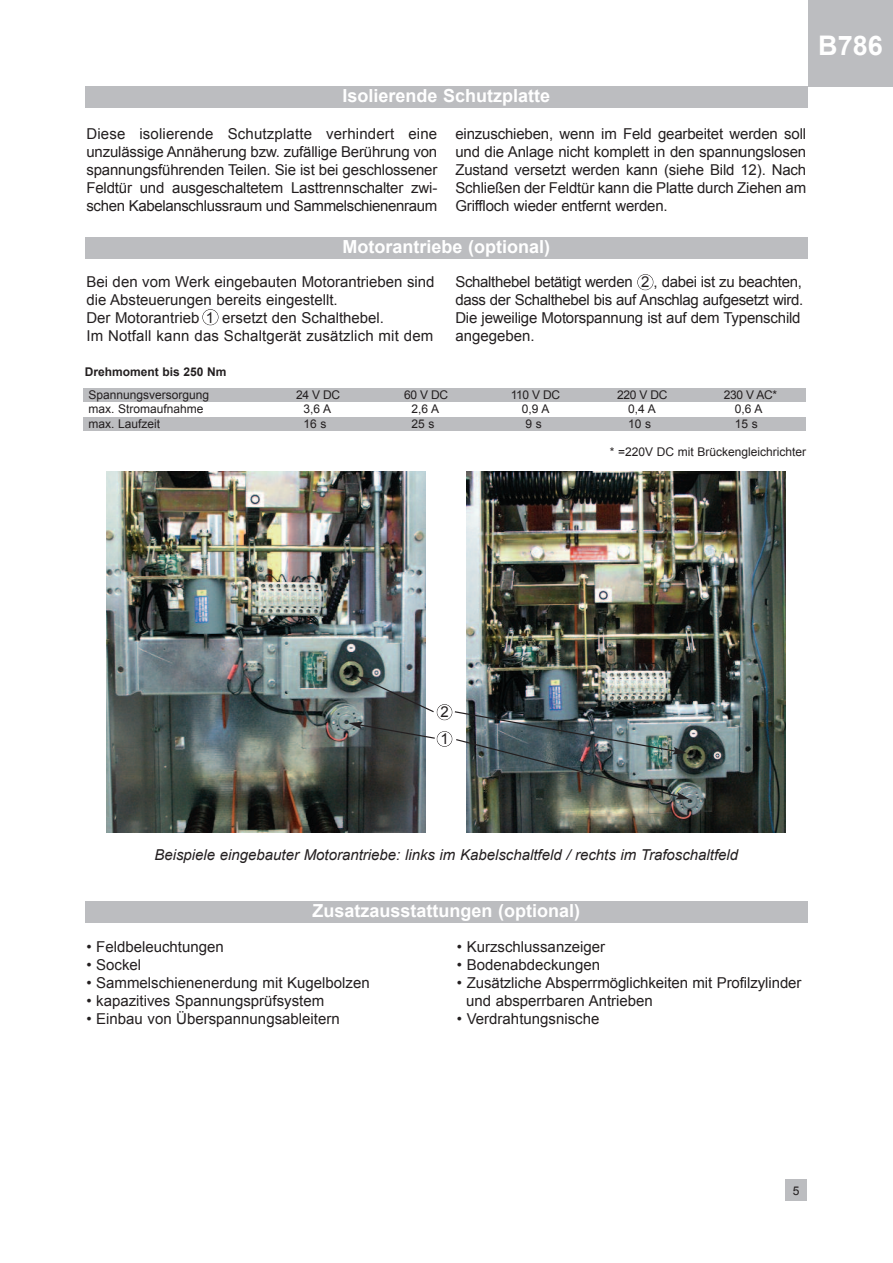
<style>
.page{position:relative;width:893px;height:1263px;background:#fff}
.page>*{position:absolute;margin:0;border:0;box-sizing:border-box;transform-origin:0 0}
.t1{font:700 27px "Arial";color:#fff}
.t2{font:700 18px "Arial";color:#fff}
.t3{font:15px/18px "Arial";color:#231f20}
.t4{font:15px/18px "Arial";letter-spacing:-.02em;color:#231f20}
.t5{font:italic 15px "Arial";color:#231f20}
.t6{font:12px "Arial";color:#231f20}
.t7{font:700 12px "Arial";color:#231f20}
</style>
<div class="page">
<div style="left:83px;top:388px;width:723px;height:13px;background:#bcbdc0"></div>
<div style="left:83px;top:417px;width:723px;height:13px;background:#bcbdc0"></div>
<img style="left:106px;top:471px;width:319px;height:362px">
<img style="left:467px;top:471px;width:318px;height:362px">
<div style="left:85px;top:237px;width:723px;height:21px;background:#bcbdc0"></div>
<div style="left:785px;top:1180px;width:21px;height:21px;background:#bcbdc0"></div>
<div style="left:437px;top:704px;width:15px;height:16px;border:1px solid #231f20;border-radius:50%"></div>
<div style="left:637px;top:274px;width:16px;height:16px;border:1px solid #231f20;border-radius:50%"></div>
<div style="left:202px;top:309px;width:16px;height:16px;border:1px solid #231f20;border-radius:50%"></div>
<svg style="left:357px;top:676px;width:77px;height:37px;background:#6c7679"></svg>
<div style="left:437px;top:731px;width:15px;height:16px;border:1px solid #231f20;border-radius:50%"></div>
<img style="left:454px;top:710px;width:236px;height:89px">
<svg style="left:349px;top:722px;width:86px;height:17px"></svg>
<div style="left:85px;top:86px;width:723px;height:22px;background:#bcbdc0"></div>
<div style="left:85px;top:901px;width:723px;height:21px;background:#bcbdc0"></div>
<div style="left:808px;top:0;width:85px;height:86px;background:#bcbdc0"></div>
<p class="t2" style="left:343px;top:86px;width:209px">Isolierende Schutzplatte</p>
<p class="t3" style="left:86px;top:125px;width:353px;text-align:justify">Diese isolierende Schutzplatte verhindert eine unzulässige Annäherung bzw. zufällige Berührung von spannungsführenden Teilen. Sie ist bei geschlossener Feldtür und ausgeschaltetem Lasttrennschalter zwi&shy;schen Kabelanschlussraum und Sammelschienenraum</p>
<p class="t3" style="left:455px;top:125px;width:352px;text-align:justify">einzuschieben, wenn im Feld gearbeitet werden soll und die Anlage nicht komplett in den spannungslosen Zustand versetzt werden kann (siehe Bild 12). Nach Schließen der Feldtür kann die Platte durch Ziehen am Griffloch wieder entfernt werden.</p>
<p class="t2" style="left:343px;top:237px;width:209px">Motorantriebe (optional)</p>
<p class="t3" style="left:86px;top:272px;width:350px">Bei den vom Werk eingebauten Motorantrieben sind die Absteuerungen bereits eingestellt.<br>Der Motorantrieb 1</p>
<p class="t3" style="left:86px;top:308px;width:348px;text-indent:136px">ersetzt den Schalthebel.<br>Im Notfall kann das Schaltgerät zusätzlich mit dem</p>
<p class="t4" style="left:455px;top:272px;width:179px">Schalthebel betätigt werden</p>
<p class="t4" style="left:455px;top:272px;width:350px;text-indent:186px">2 , dabei ist zu beachten, dass der Schalthebel bis auf Anschlag aufgesetzt wird.<br>Die jeweilige Motorspannung ist auf dem Typenschild angegeben.</p>
<p class="t7" style="left:85px;top:365px;width:143px">Drehmoment bis 250 Nm</p>
<p class="t6" style="left:89px;top:388px;width:122px">Spannungsversorgung</p>
<p class="t6" style="left:296px;top:388px;width:46px">24 V DC</p>
<p class="t6" style="left:404px;top:388px;width:46px">60 V DC</p>
<p class="t6" style="left:511px;top:388px;width:51px">110 V DC</p>
<p class="t6" style="left:617px;top:388px;width:52px">220 V DC</p>
<p class="t6" style="left:724px;top:388px;width:55px">230 V AC*</p>
<p class="t6" style="left:89px;top:402px;width:117px">max. Stromaufnahme</p>
<p class="t6" style="left:304px;top:402px;width:29px">3,6 A</p>
<p class="t6" style="left:412px;top:402px;width:29px">2,6 A</p>
<p class="t6" style="left:522px;top:402px;width:29px">0,9 A</p>
<p class="t6" style="left:628px;top:402px;width:29px">0,4 A</p>
<p class="t6" style="left:735px;top:402px;width:29px">0,6 A</p>
<p class="t6" style="left:89px;top:417px;width:73px">max. Laufzeit</p>
<p class="t6" style="left:304px;top:417px;width:25px">16 s</p>
<p class="t6" style="left:412px;top:417px;width:25px">25 s</p>
<p class="t6" style="left:525px;top:417px;width:18px">9 s</p>
<p class="t6" style="left:628px;top:417px;width:25px">10 s</p>
<p class="t6" style="left:735px;top:417px;width:25px">15 s</p>
<p class="t6" style="left:610px;top:445px;width:198px">* =220V DC mit Brückengleichrichter</p>
<h1 class="t1" style="left:818px;top:30px;width:66px">B786</h1>
<p class="t3" style="left:440px;top:699px;width:10px;line-height:27px">2<br>1</p>
<p class="t5" style="left:154px;top:847px;width:585px">Beispiele eingebauter Motorantriebe: links im Kabelschaltfeld / rechts im Trafoschaltfeld</p>
<p class="t2" style="left:313px;top:900px;width:269px">Zusatzausstattungen (optional)</p>
<p class="t3" style="left:86px;top:938px;width:139px">• Feldbeleuchtungen</p>
<p class="t3" style="left:86px;top:956px;width:56px">• Sockel</p>
<p class="t3" style="left:86px;top:974px;width:285px">• Sammelschienenerdung mit Kugelbolzen</p>
<p class="t3" style="left:86px;top:992px;width:239px">• kapazitives Spannungsprüfsystem</p>
<p class="t3" style="left:86px;top:1010px;width:255px">• Einbau von Überspannungsableitern</p>
<p class="t3" style="left:457px;top:938px;width:150px">• Kurzschlussanzeiger</p>
<p class="t3" style="left:457px;top:956px;width:145px">• Bodenabdeckungen</p>
<p class="t3" style="left:466px;top:974px;width:337px;text-indent:-9px">• Zusätzliche Absperrmöglichkeiten mit Profilzylinder und absperrbaren Antrieben</p>
<p class="t3" style="left:457px;top:1010px;width:144px">• Verdrahtungsnische</p>
<p class="t6" style="left:793px;top:1184px;width:8px">5</p>
</div>
